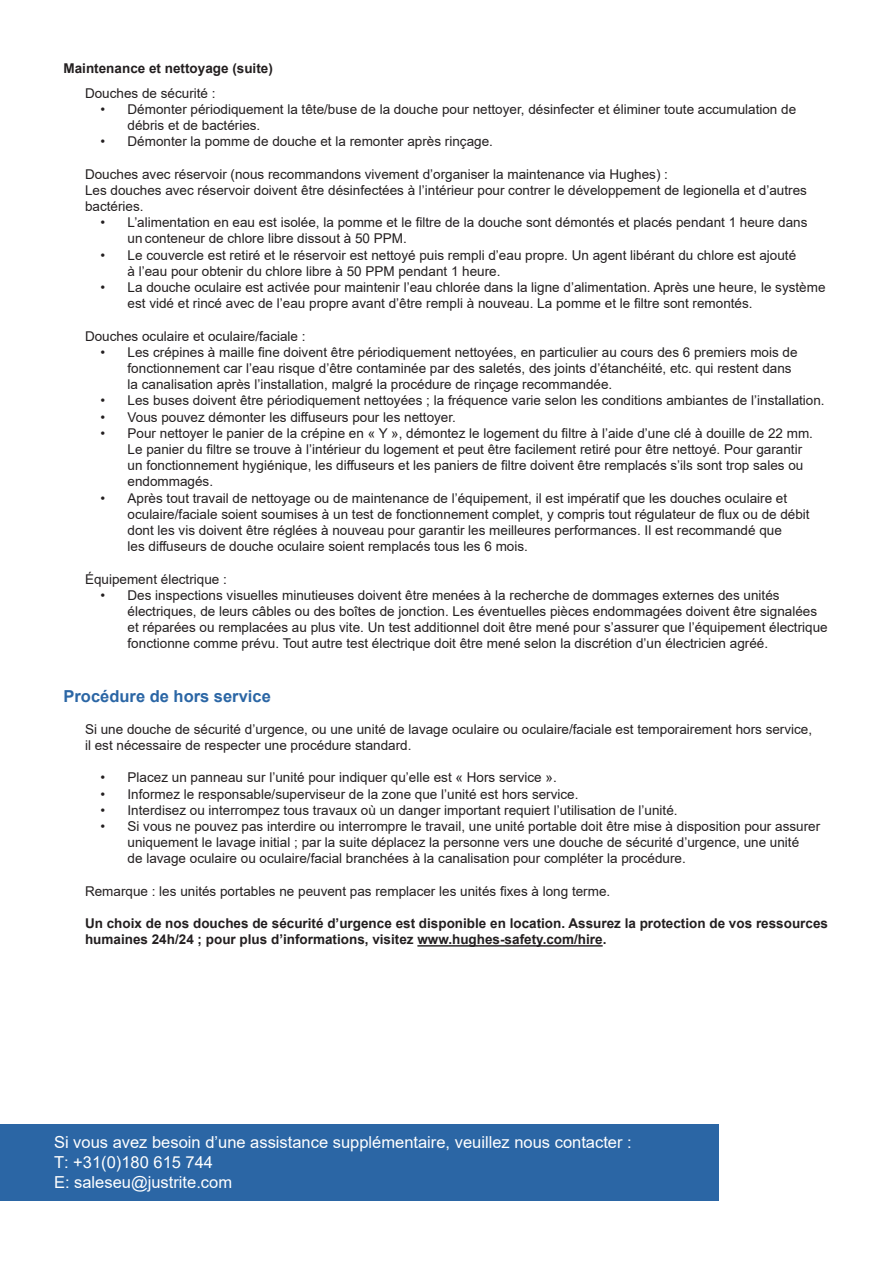
<style>
.page{position:relative;width:893px;height:1263px;background:#fff}
.page>*{position:absolute;margin:0;border:0;box-sizing:border-box;transform-origin:0 0}
.t1{font:16.5px/19.8px "Arial";color:#fff}
.t2{font:700 16.5px "Arial";color:#2b66a5}
.t3{font:13.5px/16.2px "Arial";color:#231f20}
.t4{font:700 13.5px/16.2px "Arial";color:#231f20}
</style>
<div class="page">
<hr style="left:417px;top:945px;width:186px;height:1px;background:#231f20">
<div style="left:0;top:1124px;width:719px;height:76px;background:#2b66a5"></div>
<p class="t4" style="left:64px;top:61px;width:211px">Maintenance et nettoyage (suite)</p>
<p class="t3" style="left:85px;top:85px;width:132px">Douches de sécurité :</p>
<p class="t3" style="left:128px;top:101px;width:670px;text-indent:-27px">• Démonter périodiquement la tête/buse de la douche pour nettoyer, désinfecter et éliminer toute accumulation de débris et de bactéries.</p>
<p class="t3" style="left:101px;top:133px;width:394px">• Démonter la pomme de douche et la remonter après rinçage.</p>
<p class="t3" style="left:85px;top:166px;width:584px">Douches avec réservoir (nous recommandons vivement d’organiser la maintenance via Hughes) :</p>
<p class="t3" style="left:85px;top:182px;width:723px">Les douches avec réservoir doivent être désinfectées à l’intérieur pour contrer le développement de legionella et d’autres bactéries.</p>
<p class="t3" style="left:128px;top:214px;width:681px;text-indent:-27px">• L’alimentation en eau est isolée, la pomme et le filtre de la douche sont démontés et placés pendant 1 heure dans un conteneur de chlore libre dissout à 50 PPM.</p>
<p class="t3" style="left:128px;top:247px;width:670px;text-indent:-27px">• Le couvercle est retiré et le réservoir est nettoyé puis rempli d’eau propre. Un agent libérant du chlore est ajouté à l’eau pour obtenir du chlore libre à 50 PPM pendant 1 heure.</p>
<p class="t3" style="left:128px;top:279px;width:699px;text-indent:-27px">• La douche oculaire est activée pour maintenir l’eau chlorée dans la ligne d’alimentation. Après une heure, le système est vidé et rincé avec de l’eau propre avant d’être rempli à nouveau. La pomme et le filtre sont remontés.</p>
<p class="t3" style="left:85px;top:328px;width:222px">Douches oculaire et oculaire/faciale :</p>
<p class="t3" style="left:128px;top:344px;width:672px;text-indent:-27px">• Les crépines à maille fine doivent être périodiquement nettoyées, en particulier au cours des 6 premiers mois de fonctionnement car l’eau risque d’être contaminée par des saletés, des joints d’étanchéité, etc. qui restent dans la canalisation après l’installation, malgré la procédure de rinçage recommandée.</p>
<p class="t3" style="left:101px;top:392px;width:726px">• Les buses doivent être périodiquement nettoyées ; la fréquence varie selon les conditions ambiantes de l’installation.</p>
<p class="t3" style="left:101px;top:409px;width:357px">• Vous pouvez démonter les diffuseurs pour les nettoyer.</p>
<p class="t3" style="left:128px;top:425px;width:687px;text-indent:-27px">• Pour nettoyer le panier de la crépine en « Y », démontez le logement du filtre à l’aide d’une clé à douille de 22 mm.<br>Le panier du filtre se trouve à l’intérieur du logement et peut être facilement retiré pour être nettoyé. Pour garantir un fonctionnement hygiénique, les diffuseurs et les paniers de filtre doivent être remplacés s’ils sont trop sales ou endommagés.</p>
<p class="t3" style="left:128px;top:490px;width:684px;text-indent:-27px">• Après tout travail de nettoyage ou de maintenance de l’équipement, il est impératif que les douches oculaire et oculaire/faciale soient soumises à un test de fonctionnement complet, y compris tout régulateur de flux ou de débit dont les vis doivent être réglées à nouveau pour garantir les meilleures performances. Il est recommandé que<br>les diffuseurs de douche oculaire soient remplacés tous les 6 mois.</p>
<p class="t3" style="left:85px;top:571px;width:143px">Équipement électrique :</p>
<p class="t3" style="left:128px;top:587px;width:702px;text-indent:-27px">• Des inspections visuelles minutieuses doivent être menées à la recherche de dommages externes des unités électriques, de leurs câbles ou des boîtes de jonction. Les éventuelles pièces endommagées doivent être signalées et réparées ou remplacées au plus vite. Un test additionnel doit être mené pour s’assurer que l’équipement électrique fonctionne comme prévu. Tout autre test électrique doit être mené selon la discrétion d’un électricien agréé.</p>
<p class="t2" style="left:64px;top:684px;width:209px">Procédure de hors service</p>
<p class="t3" style="left:85px;top:721px;width:729px">Si une douche de sécurité d’urgence, ou une unité de lavage oculaire ou oculaire/faciale est temporairement hors service, il est nécessaire de respecter une procédure standard.</p>
<p class="t3" style="left:101px;top:769px;width:458px">• Placez un panneau sur l’unité pour indiquer qu’elle est « Hors service ».</p>
<p class="t3" style="left:101px;top:786px;width:479px">• Informez le responsable/superviseur de la zone que l’unité est hors service.</p>
<p class="t3" style="left:101px;top:802px;width:578px">• Interdisez ou interrompez tous travaux où un danger important requiert l’utilisation de l’unité.</p>
<p class="t3" style="left:128px;top:818px;width:694px;text-indent:-27px">• Si vous ne pouvez pas interdire ou interrompre le travail, une unité portable doit être mise à disposition pour assurer uniquement le lavage initial ; par la suite déplacez la personne vers une douche de sécurité d’urgence, une unité<br>de lavage oculaire ou oculaire/facial branchées à la canalisation pour compléter la procédure.</p>
<p class="t3" style="left:85px;top:883px;width:527px">Remarque : les unités portables ne peuvent pas remplacer les unités fixes à long terme.</p>
<p class="t4" style="left:85px;top:915px;width:744px">Un choix de nos douches de sécurité d’urgence est disponible en location. Assurez la protection de vos ressources humaines 24h/24 ; pour plus d’informations, visitez www.hughes-safety.com/hire.</p>
<p class="t1" style="left:54px;top:1132px;width:579px">Si vous avez besoin d’une assistance supplémentaire, veuillez nous contacter :<br>T: +31(0)180 615 744<br>E: saleseu@justrite.com</p>
</div>
